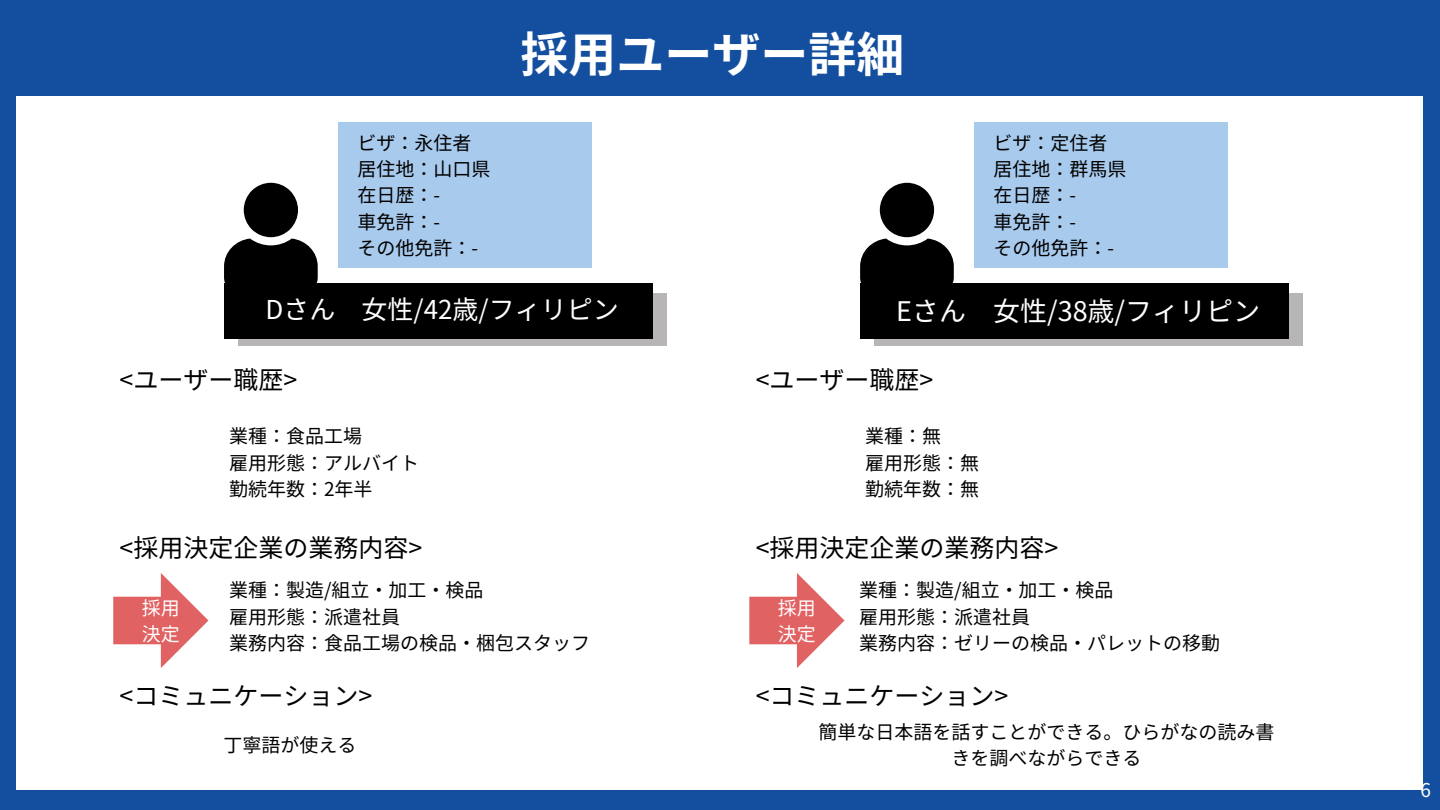
<style>
.page{position:relative;width:1440px;height:810px;background:#144f9f}
.page>*{position:absolute;margin:0;border:0;box-sizing:border-box;transform-origin:0 0}
.t1{font:700 48px "Noto Sans JP";color:#fff}
.t2{font:27px "Noto Sans JP";color:#fff}
.t3{font:26px "Noto Sans JP";color:#fff}
.t4{font:25px "Noto Sans JP";color:#000}
.t5{font:19px/26.2px "Noto Sans JP";color:#000;text-align:center}
.t6{font:19px "Noto Sans JP";color:#fff}
</style>
<div class="page">
<div style="left:16px;top:96px;width:1407px;height:694px;background:#fff"></div>
<svg style="left:224px;top:183px;width:94px;height:100px"></svg>
<div style="left:238px;top:294px;width:429px;height:52px;background:#b8b5b6"></div>
<div style="left:224px;top:283px;width:429px;height:56px;background:#000"></div>
<div style="left:338px;top:123px;width:253px;height:145px;background:#a8caed"></div>
<svg style="left:113px;top:573px;width:95px;height:95px"></svg>
<svg style="left:860px;top:183px;width:94px;height:100px"></svg>
<div style="left:874px;top:294px;width:429px;height:52px;background:#b8b5b6"></div>
<div style="left:860px;top:283px;width:429px;height:56px;background:#000"></div>
<div style="left:974px;top:123px;width:254px;height:145px;background:#a8caed"></div>
<svg style="left:749px;top:573px;width:96px;height:95px"></svg>
<p class="t5" style="left:357px;top:129px;width:115px">ビザ：永住者</p>
<p class="t5" style="left:357px;top:155px;width:134px">居住地：山口県</p>
<p class="t5" style="left:357px;top:181px;width:84px">在日歴：-</p>
<h2 class="t5" style="left:357px;top:208px;width:84px">車免許：-</h2>
<h4 class="t5" style="left:357px;top:234px;width:122px">その他免許：-</h4>
<p class="t1" style="left:521px;top:16px;width:385px">採用ユーザー詳細</p>
<p class="t5" style="left:994px;top:129px;width:115px">ビザ：定住者</p>
<p class="t5" style="left:994px;top:155px;width:134px">居住地：群馬県</p>
<p class="t5" style="left:994px;top:181px;width:84px">在日歴：-</p>
<p class="t5" style="left:994px;top:208px;width:84px">車免許：-</p>
<h2 class="t5" style="left:994px;top:234px;width:122px">その他免許：-</h2>
<p class="t3" style="left:266px;top:289px;width:355px">Dさん 女性/42歳/フィリピン</p>
<p class="t4" style="left:120px;top:360px;width:179px">&lt;ユーザー職歴&gt;</p>
<p class="t5" style="left:229px;top:422px;width:134px">業種：食品工場</p>
<p class="t5" style="left:229px;top:448px;width:191px">雇用形態：アルバイト</p>
<h4 class="t5" style="left:229px;top:475px;width:145px">勤続年数：2年半</h4>
<p class="t4" style="left:120px;top:528px;width:304px">&lt;採用決定企業の業務内容&gt;</p>
<p class="t5" style="left:229px;top:576px;width:256px">業種：製造/組立・加工・検品</p>
<p class="t5" style="left:229px;top:602px;width:172px">雇用形態：派遣社員</p>
<p class="t5" style="left:229px;top:629px;width:362px">業務内容：食品工場の検品・梱包スタッフ</p>
<p class="t4" style="left:120px;top:676px;width:254px">&lt;コミュニケーション&gt;</p>
<h4 class="t5" style="left:224px;top:731px;width:134px">丁寧語が使える</h4>
<p class="t6" style="left:142px;top:592px;width:37px">採用</p>
<p class="t6" style="left:142px;top:619px;width:39px">決定</p>
<p class="t2" style="left:896px;top:290px;width:365px">Eさん 女性/38歳/フィリピン</p>
<h4 class="t4" style="left:756px;top:360px;width:179px">&lt;ユーザー職歴&gt;</h4>
<p class="t5" style="left:865px;top:422px;width:77px">業種：無</p>
<p class="t5" style="left:865px;top:448px;width:115px">雇用形態：無</p>
<p class="t5" style="left:865px;top:475px;width:115px">勤続年数：無</p>
<h4 class="t4" style="left:756px;top:528px;width:304px">&lt;採用決定企業の業務内容&gt;</h4>
<p class="t6" style="left:778px;top:592px;width:37px">採用</p>
<p class="t6" style="left:778px;top:619px;width:39px">決定</p>
<p class="t5" style="left:859px;top:576px;width:256px">業種：製造/組立・加工・検品</p>
<h4 class="t5" style="left:859px;top:602px;width:172px">雇用形態：派遣社員</h4>
<p class="t5" style="left:859px;top:629px;width:362px">業務内容：ゼリーの検品・パレットの移動</p>
<p class="t4" style="left:756px;top:676px;width:254px">&lt;コミュニケーション&gt;</p>
<p class="t5" style="left:819px;top:718px;width:457px">簡単な日本語を話すことができる。ひらがなの読み書きを調べながらできる</p>
<p class="t6" style="left:1421px;top:775px;width:12px">6</p>
</div>
